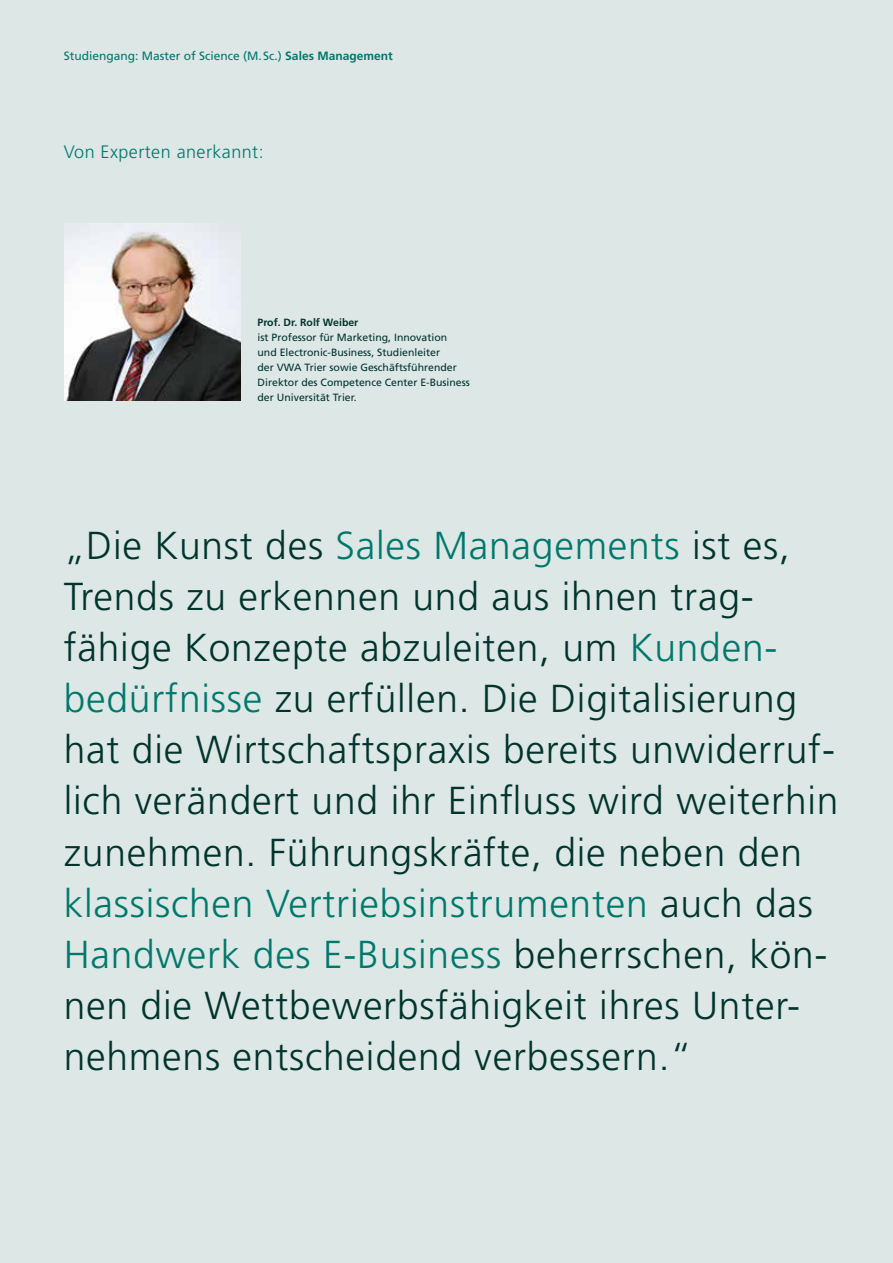
<style>
.page{position:relative;width:893px;height:1263px;background:#dde7e6}
.page>*{position:absolute;margin:0;border:0;box-sizing:border-box;transform-origin:0 0}
.t1{font:300 39px/51px "Frutiger LT Std";letter-spacing:.02em;color:#00342d}
.t2{font:300 18px "Frutiger LT Std";letter-spacing:.025em;color:#00786b}
.t3{font:12px "Frutiger LT Std";color:#00786b}
.t4{font:10.5px/15px "Frutiger LT Std";color:#00342d}
.t5{font:700 10.5px "Frutiger LT Std";color:#00342d}
.s1{font-weight:700}
.s2{color:#00786b}
</style>
<div class="page">
<img style="left:65px;top:223px;width:176px;height:177px">
<p class="t3" style="left:64px;top:49px;width:330px">Studiengang: Master of Science (M. Sc.) <span class="s1">Sales Management</span></p>
<p class="t2" style="left:64px;top:142px;width:201px">Von Experten anerkannt:</p>
<p class="t5" style="left:258px;top:316px;width:102px">Prof. Dr. Rolf Weiber</p>
<p class="t4" style="left:258px;top:330px;width:214px">ist Professor für Marketing, Innovation<br>und Electronic-Business, Studienleiter<br>der VWA Trier sowie Geschäftsführender Direktor des Competence Center E-Business der Universität Trier.</p>
<p class="t1" style="left:64px;top:521px;width:776px">„Die Kunst des <span class="s2">Sales Managements</span> ist es, Trends zu erkennen und aus ihnen trag&shy;fähige Konzepte abzuleiten, um <span class="s2">Kunden&shy;bedürfnisse</span> zu erfüllen. Die Digitalisierung hat die Wirtschaftspraxis bereits unwiderruf&shy;lich verändert und ihr Einfluss wird weiterhin zunehmen. Führungskräfte, die neben den <span class="s2">klassischen Vertriebsinstrumenten</span> auch das <span class="s2">Handwerk des E-Business</span> beherrschen, kön&shy;nen die Wettbewerbsfähigkeit ihres Unter&shy;nehmens entscheidend verbessern.“</p>
</div>
